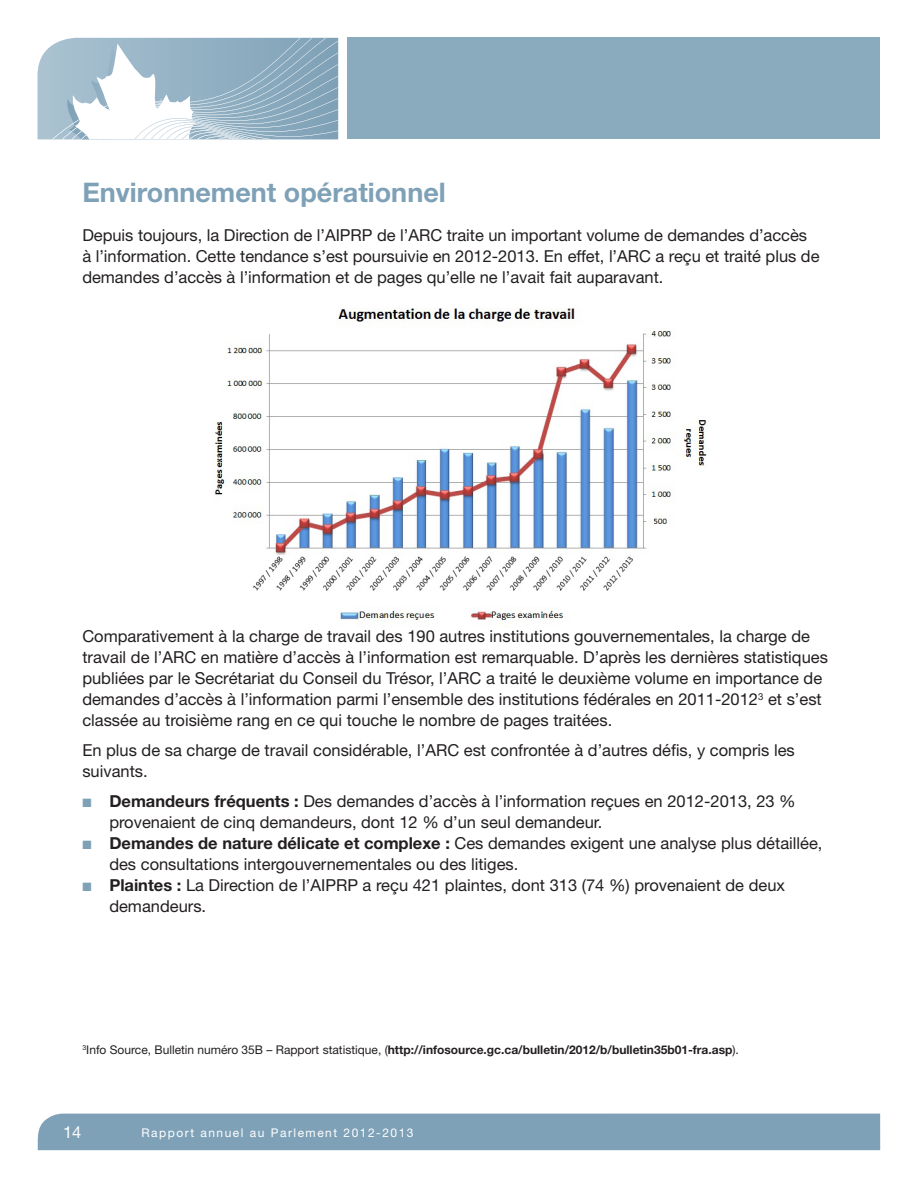
<style>
.page{position:relative;width:918px;height:1188px;background:#fff}
.page>*{position:absolute;margin:0;border:0;box-sizing:border-box;transform-origin:0 0}
.t1{font:700 27px "Helvetica Neue";color:#7ea1b7}
.t2{font:16.5px/21px "Helvetica Neue";color:#231f20}
.t3{font:16.5px "Helvetica Neue";color:#fff}
.t4{font:700 12px "Helvetica Neue";color:#231f20}
.t5{font:12px "Helvetica Neue";letter-spacing:.125em;color:#fff}
.s1{color:#7ea1b7}
.s2{font-weight:700}
.s3{font-weight:400}
</style>
<div class="page">
<div style="left:38px;top:1114px;width:842px;height:36px;background:#7ea1b7"></div>
<div style="left:348px;top:38px;width:532px;height:101px;background:#8aaabe"></div>
<svg style="left:38px;top:38px;width:300px;height:102px"></svg>
<img style="left:214px;top:308px;width:493px;height:319px">
<h1 class="t1" style="left:82px;top:176px;width:365px">Environnement opérationnel</h1>
<p class="t2" style="left:82px;top:224px;width:739px">Depuis toujours, la Direction de l’AIPRP de l’ARC traite un important volume de demandes d’accès à l’information. Cette tendance s’est poursuivie en 2012‑2013. En effet, l’ARC a reçu et traité plus de demandes d’accès à l’information et de pages qu’elle ne l’avait fait auparavant.</p>
<p class="t2" style="left:82px;top:626px;width:747px">Comparativement à la charge de travail des 190 autres institutions gouvernementales, la charge de travail de l’ARC en matière d’accès à l’information est remarquable. D’après les dernières statistiques publiées par le Secrétariat du Conseil du Trésor, l’ARC a traité le deuxième volume en importance de demandes d’accès à l’information parmi l’ensemble des institutions fédérales en 2011‑2012<sup>3</sup> et s’est classée au troisième rang en ce qui touche le nombre de pages traitées.</p>
<p class="t2" style="left:82px;top:740px;width:714px">En plus de sa charge de travail considérable, l’ARC est confrontée à d’autres défis, y compris les suivants.</p>
<p class="t2" style="left:109px;top:791px;width:688px;text-indent:-27px"><span class="s1">■</span> <span class="s2">Demandeurs fréquents :</span> Des demandes d’accès à l’information reçues en 2012‑2013, 23 % provenaient de cinq demandeurs, dont 12 % d’un seul demandeur.</p>
<p class="t2" style="left:109px;top:833px;width:715px;text-indent:-27px"><span class="s1">■</span> <span class="s2">Demandes de nature délicate et complexe :</span> Ces demandes exigent une analyse plus détaillée, des consultations intergouvernementales ou des litiges.</p>
<p class="t2" style="left:109px;top:875px;width:677px;text-indent:-27px"><span class="s1">■</span> <span class="s2">Plaintes :</span> La Direction de l’AIPRP a reçu 421 plaintes, dont 313 (74 %) provenaient de deux demandeurs.</p>
<p class="t4" style="left:82px;top:1043px;width:658px"><sup>3</sup><span class="s3">Info Source, Bulletin numéro 35B – Rapport statistique, (</span>http://infosource.gc.ca/bulletin/2012/b/bulletin35b01-fra.asp<span class="s3">).</span></p>
<p class="t3" style="left:63px;top:1123px;width:20px">14</p>
<p class="t5" style="left:142px;top:1125px;width:274px">Rapport annuel au Parlement 2012-2013</p>
</div>
